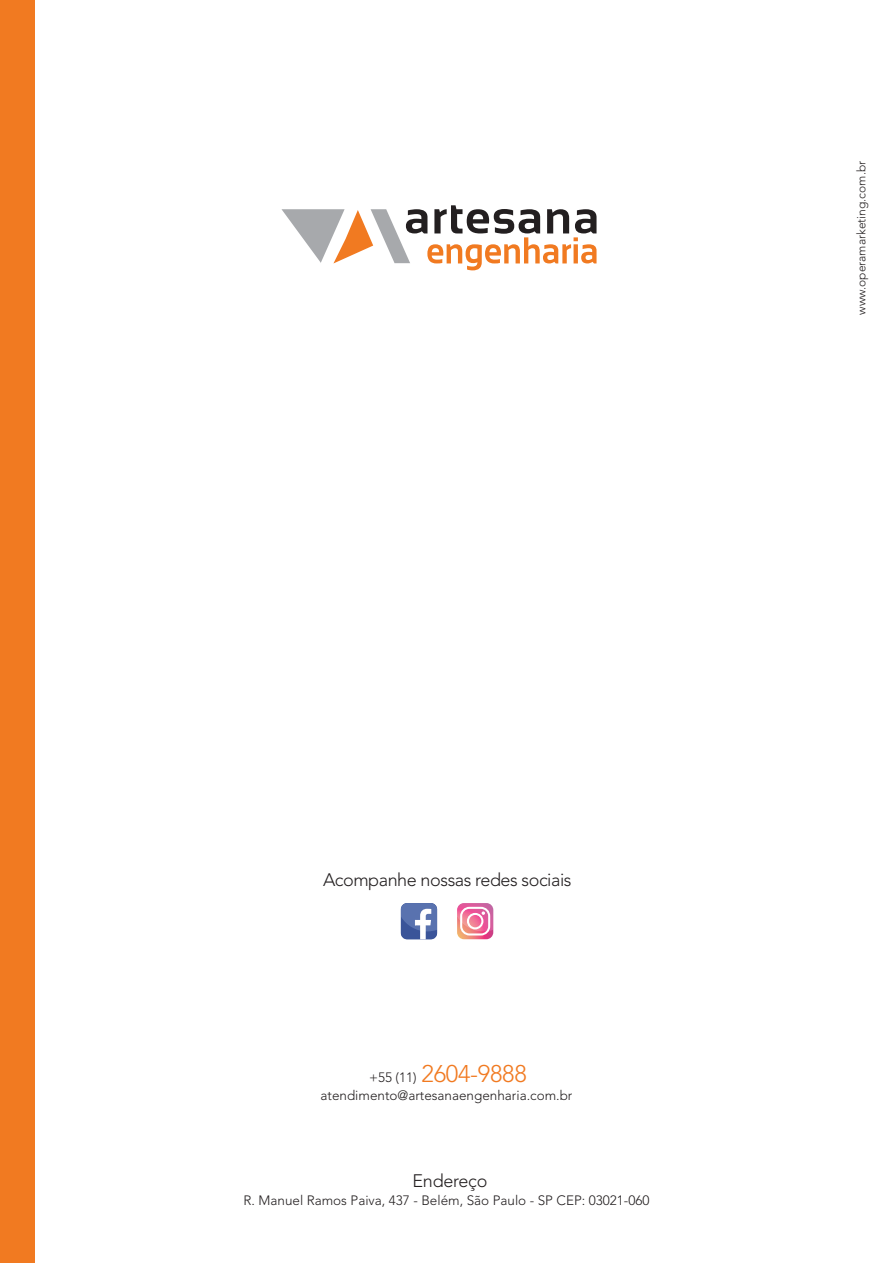
<style>
.page{position:relative;width:893px;height:1263px;background:#fff}
.page>*{position:absolute;margin:0;border:0;box-sizing:border-box;transform-origin:0 0}
.t1{font:300 24px "Avenir";letter-spacing:-.015em;color:#f17a21}
.t2{font:300 18px "Avenir";letter-spacing:-.025em;color:#231f20}
.t3{font:300 13.5px "Avenir";color:#231f20}
.t4{font:300 12px "Avenir";color:#231f20}
</style>
<div class="page">
<div style="left:0;top:0;width:34px;height:1263px;background:#f17a21"></div>
<svg style="left:281px;top:205px;width:315px;height:65px"></svg>
<svg style="left:457px;top:903px;width:36px;height:36px"></svg>
<svg style="left:401px;top:903px;width:36px;height:36px"></svg>
<p class="t4" style="left:854px;top:315px;width:155px;rotate:-90deg">www.operamarketing.com.br</p>
<h2 class="t2" style="left:323px;top:869px;width:250px">Acompanhe nossas redes sociais</h2>
<h1 class="t1" style="left:422px;top:1060px;width:107px">2604-9888</h1>
<p class="t3" style="left:369px;top:1070px;width:49px">+55 (11)</p>
<p class="t3" style="left:321px;top:1088px;width:253px">atendimento@artesanaengenharia.com.br</p>
<h2 class="t2" style="left:413px;top:1170px;width:76px">Endereço</h2>
<p class="t3" style="left:243px;top:1193px;width:407px">R. Manuel Ramos Paiva, 437 - Belém, São Paulo - SP CEP: 03021-060</p>
</div>
